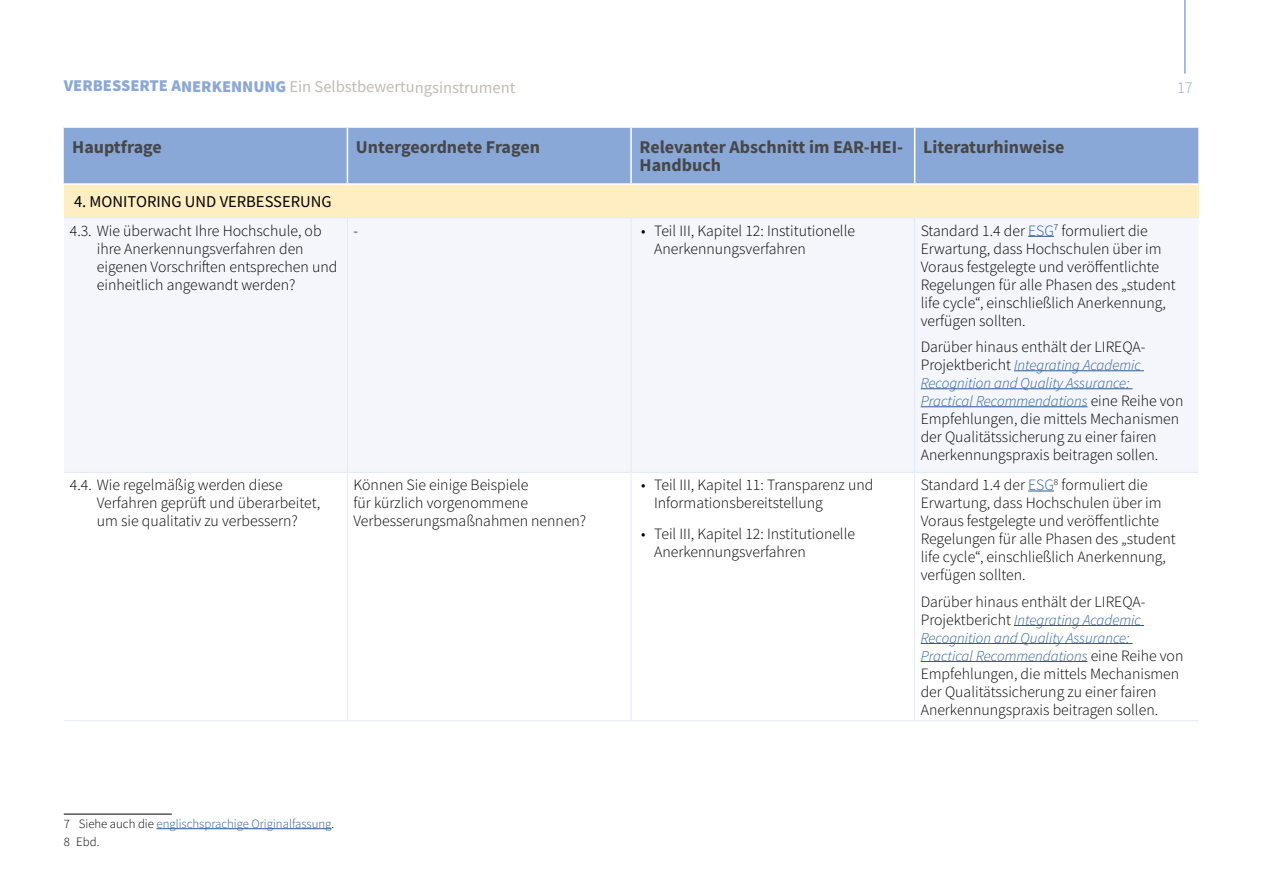
<style>
.page{position:relative;width:1263px;height:893px;background:#fff}
.page>*{position:absolute;margin:0;border:0;box-sizing:border-box;transform-origin:0 0}
.t1{font:700 18px/18px "Source Sans Pro";color:#474747}
.t2{font:16.5px "Source Sans Pro";letter-spacing:-.005em;color:#c0bcb6}
.t3{font:16.5px "Source Sans Pro";color:#000}
.t4{font:300 16.5px "Source Sans Pro";color:#89a8d8}
.t5{font:300 15.75px/18px "Source Sans Pro";color:#000}
.t6{font:italic 300 15px/18px "Source Sans Pro";color:#275b9b}
.t7{font:300 12.75px/18px "Source Sans Pro";color:#275b9b}
.s1{font-weight:900;color:#89a8d8}
.s2{color:#275b9b}
.s3{font-style:normal;font-size:15.75px;color:#000}
.s4{color:#000}
</style>
<div class="page">
<hr style="left:1184px;top:0;width:2px;height:74px;background:#89a8d8">
<div style="left:64px;top:128px;width:1134px;height:55px;background:#89a8d8"></div>
<div style="left:64px;top:184px;width:1134px;height:34px;background:#feeec1"></div>
<div style="left:64px;top:218px;width:1134px;height:254px;background:#f4f6fc"></div>
<hr style="left:347px;top:128px;width:1px;height:55px;background:#fff">
<hr style="left:630px;top:128px;width:2px;height:55px;background:#fff">
<hr style="left:914px;top:128px;width:1px;height:55px;background:#fff">
<hr style="left:64px;top:183px;width:283px;height:2px;background:#fff">
<hr style="left:347px;top:183px;width:284px;height:2px;background:#fff">
<hr style="left:631px;top:183px;width:284px;height:2px;background:#fff">
<hr style="left:915px;top:183px;width:283px;height:2px;background:#fff">
<hr style="left:915px;top:217px;width:283px;height:1px;background:#e3e9f7">
<hr style="left:914px;top:218px;width:1px;height:254px;background:#e3e9f7">
<hr style="left:915px;top:472px;width:283px;height:1px;background:#e3e9f7">
<hr style="left:914px;top:473px;width:1px;height:247px;background:#e3e9f7">
<hr style="left:915px;top:720px;width:283px;height:1px;background:#e3e9f7">
<hr style="left:64px;top:217px;width:283px;height:1px;background:#e3e9f7">
<hr style="left:347px;top:217px;width:284px;height:1px;background:#e3e9f7">
<hr style="left:347px;top:218px;width:1px;height:254px;background:#e3e9f7">
<hr style="left:631px;top:217px;width:284px;height:1px;background:#e3e9f7">
<hr style="left:631px;top:218px;width:1px;height:254px;background:#e3e9f7">
<hr style="left:64px;top:472px;width:283px;height:1px;background:#e3e9f7">
<hr style="left:347px;top:472px;width:284px;height:1px;background:#e3e9f7">
<hr style="left:347px;top:473px;width:1px;height:247px;background:#e3e9f7">
<hr style="left:631px;top:472px;width:284px;height:1px;background:#e3e9f7">
<hr style="left:631px;top:473px;width:1px;height:247px;background:#e3e9f7">
<hr style="left:64px;top:720px;width:283px;height:1px;background:#e3e9f7">
<hr style="left:347px;top:720px;width:284px;height:1px;background:#e3e9f7">
<hr style="left:631px;top:720px;width:284px;height:1px;background:#e3e9f7">
<svg style="left:1028px;top:236px;width:26px;height:1px"></svg>
<hr style="left:1014px;top:370px;width:130px;height:1px;background:#275b9b">
<hr style="left:921px;top:388px;width:211px;height:1px;background:#275b9b">
<hr style="left:921px;top:406px;width:166px;height:1px;background:#275b9b">
<svg style="left:1028px;top:491px;width:26px;height:1px"></svg>
<hr style="left:1014px;top:625px;width:130px;height:1px;background:#275b9b">
<hr style="left:921px;top:643px;width:211px;height:1px;background:#275b9b">
<hr style="left:921px;top:661px;width:166px;height:1px;background:#275b9b">
<hr style="left:64px;top:814px;width:108px;height:1px;background:#000">
<hr style="left:157px;top:828px;width:174px;height:1px;background:#275b9b">
<p class="t2" style="left:64px;top:76px;width:453px"><span class="s1">VERBESSERTE ANERKENNUNG</span> Ein Selbstbewertungsinstrument</p>
<p class="t4" style="left:1177px;top:78px;width:17px">17</p>
<p class="t1" style="left:72px;top:138px;width:91px">Hauptfrage</p>
<p class="t1" style="left:356px;top:138px;width:186px">Untergeordnete Fragen</p>
<p class="t1" style="left:639px;top:138px;width:265px">Relevanter Abschnitt im EAR-HEI-<br>Handbuch</p>
<p class="t1" style="left:923px;top:138px;width:143px">Literaturhinweise</p>
<p class="t3" style="left:74px;top:191px;width:259px">4. MONITORING UND VERBESSERUNG</p>
<p class="t5" style="left:97px;top:221px;width:242px;text-indent:-27px">4.3. Wie überwacht Ihre Hochschule, ob ihre Anerkennungsverfahren den eigenen Vorschriften entsprechen und einheitlich angewandt werden?</p>
<p class="t5" style="left:353px;top:221px;width:6px">-</p>
<p class="t5" style="left:654px;top:221px;width:202px;text-indent:-13px">• Teil III, Kapitel 12: Institutionelle<br>Anerkennungsverfahren</p>
<p class="t5" style="left:921px;top:221px;width:256px">Standard 1.4 der <span class="s2">ESG</span><sup>7</sup> formuliert die Erwartung, dass Hochschulen über im Voraus festgelegte und veröffentlichte Regelungen für alle Phasen des „student life cycle“, einschließlich Anerkennung, verfügen sollten.</p>
<p class="t5" style="left:921px;top:338px;width:226px">Darüber hinaus enthält der LIREQA-</p>
<p class="t6" style="left:921px;top:356px;width:264px"><span class="s3">Projektbericht</span> Integrating Academic<br>Recognition and Quality Assurance:<br>Practical Recommendations <span class="s3">eine Reihe von</span></p>
<p class="t5" style="left:921px;top:410px;width:260px">Empfehlungen, die mittels Mechanismen der Qualitätssicherung zu einer fairen<br>Anerkennungspraxis beitragen sollen.</p>
<p class="t5" style="left:97px;top:476px;width:225px;text-indent:-27px">4.4. Wie regelmäßig werden diese<br>Verfahren geprüft und überarbeitet, um sie qualitativ zu verbessern?</p>
<p class="t5" style="left:353px;top:476px;width:234px">Können Sie einige Beispiele<br>für kürzlich vorgenommene<br>Verbesserungsmaßnahmen nennen?</p>
<p class="t5" style="left:654px;top:476px;width:221px;text-indent:-13px">• Teil III, Kapitel 11: Transparenz und<br>Informationsbereitstellung</p>
<p class="t5" style="left:654px;top:525px;width:202px;text-indent:-13px">• Teil III, Kapitel 12: Institutionelle<br>Anerkennungsverfahren</p>
<p class="t5" style="left:921px;top:476px;width:256px">Standard 1.4 der <span class="s2">ESG</span><sup>8</sup> formuliert die Erwartung, dass Hochschulen über im Voraus festgelegte und veröffentlichte Regelungen für alle Phasen des „student life cycle“, einschließlich Anerkennung, verfügen sollten.</p>
<p class="t5" style="left:921px;top:592px;width:226px">Darüber hinaus enthält der LIREQA-</p>
<p class="t6" style="left:921px;top:611px;width:264px"><span class="s3">Projektbericht</span> Integrating Academic<br>Recognition and Quality Assurance:<br>Practical Recommendations <span class="s3">eine Reihe von</span></p>
<p class="t5" style="left:921px;top:664px;width:260px">Empfehlungen, die mittels Mechanismen der Qualitätssicherung zu einer fairen<br>Anerkennungspraxis beitragen sollen.</p>
<p class="t7" style="left:64px;top:815px;width:272px"><span class="s4">7 Siehe auch die</span> englischsprachige Originalfassung<span class="s4">.<br>8 Ebd.</span></p>
</div>
